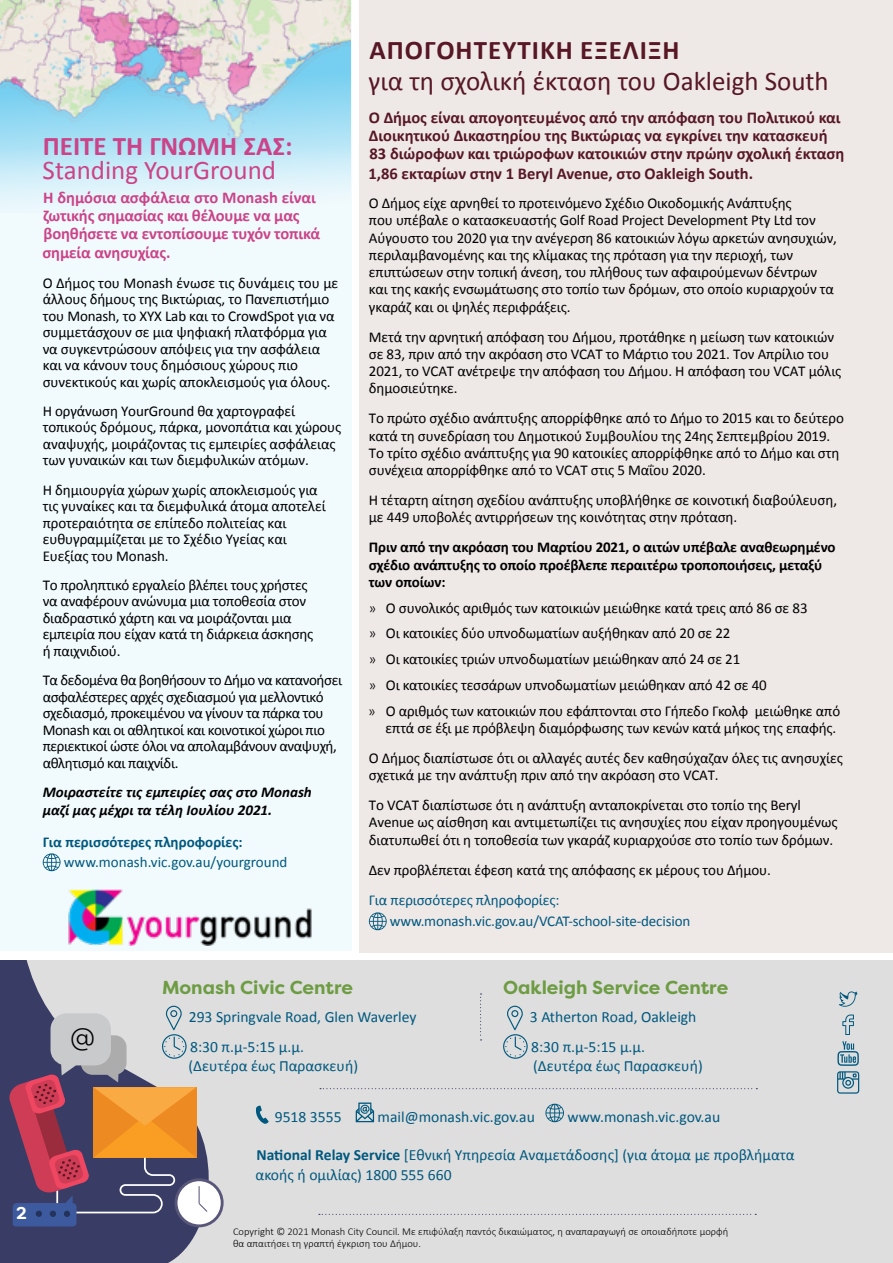
<style>
.page{position:relative;width:893px;height:1263px;background:#fff}
.page>*{position:absolute;margin:0;border:0;box-sizing:border-box;transform-origin:0 0}
.t1{font:27px "Calibri";color:#571724}
.t2{font:700 27px "Calibri";letter-spacing:.04em;color:#571724}
.t3{font:27px "Calibri";color:#cb4388}
.t4{font:700 27px "Calibri";color:#cb4388}
.t5{font:23.4px "Filson Pro";color:#000}
.t6{font:700 18.75px "Filson Pro";color:#6d9c43}
.t7{font:700 17.1px "Filson Soft";color:#fff}
.t8{font:700 16.5px/18px "Calibri";color:#571724}
.t9{font:700 16.5px/18px "Calibri";letter-spacing:-.01em;color:#cb4388}
.t10{font:15.6px/29.7px "Calibri";color:#00587e}
.t11{font:15px/16.5px "Calibri";letter-spacing:-.01em;color:#000}
.t12{font:15px/16.5px "Calibri";letter-spacing:-.03em;color:#000}
.t13{font:700 15px/17.2px "Calibri";letter-spacing:-.01em;color:#000}
.t14{font:15px/21px "Calibri";letter-spacing:-.01em;color:#00587e}
.t15{font:italic 700 15px/18px "Calibri";color:#000}
.t16{font:700 15px "Calibri";color:#00587e}
.t17{font:300 10.5px/12px "Calibri";color:#000}
.s1{font-weight:300}
.s2{font-weight:700}
</style>
<div class="page">
<div style="left:0;top:961px;width:384px;height:302px;background:#393d66"></div>
<div style="left:25px;top:961px;width:868px;height:302px;background:#dedede"></div>
<svg style="left:503px;top:1006px;width:25px;height:53px"></svg>
<svg style="left:176px;top:1180px;width:46px;height:46px"></svg>
<div style="left:175px;top:1178px;width:49px;height:49px;border:3px solid #58577a;border-radius:50%"></div>
<svg style="left:9px;top:1006px;width:200px;height:220px"></svg>
<svg style="left:480px;top:993px;width:2px;height:47px"></svg>
<svg style="left:320px;top:1088px;width:437px;height:1px"></svg>
<svg style="left:319px;top:1214px;width:437px;height:1px"></svg>
<svg style="left:255px;top:1105px;width:14px;height:19px"></svg>
<svg style="left:356px;top:1102px;width:18px;height:20px"></svg>
<svg style="left:545px;top:1104px;width:19px;height:18px"></svg>
<div style="left:0;top:0;width:352px;height:950px;background:#f1fafd"></div>
<svg style="left:837px;top:1041px;width:22px;height:53px"></svg>
<svg style="left:839px;top:991px;width:18px;height:16px"></svg>
<svg style="left:842px;top:1014px;width:12px;height:21px"></svg>
<img style="left:0;top:0;width:351px;height:202px">
<svg style="left:43px;top:853px;width:18px;height:18px"></svg>
<img style="left:68px;top:889px;width:244px;height:56px">
<div style="left:359px;top:0;width:534px;height:952px;background:#eee8e7"></div>
<svg style="left:369px;top:912px;width:18px;height:18px"></svg>
<h1 class="t4" style="left:43px;top:129px;width:251px">ΠΕΙΤΕ ΤΗ ΓΝΩΜΗ ΣΑΣ:</h1>
<h1 class="t3" style="left:43px;top:153px;width:235px">Standing YourGround</h1>
<p class="t9" style="left:43px;top:188px;width:278px">Η δημόσια ασφάλεια στο Monash είναι ζωτικής σημασίας και θέλουμε να μας βοηθήσετε να εντοπίσουμε τυχόν τοπικά</p>
<p class="t9" style="left:42px;top:244px;width:129px">σημεία ανησυχίας.</p>
<p class="t11" style="left:43px;top:274px;width:297px">Ο Δήμος του Monash ένωσε τις δυνάμεις του με άλλους δήμους της Βικτώριας, το Πανεπιστήμιο του Monash, το XYX Lab και το CrowdSpot για να συμμετάσχουν σε μια ψηφιακή πλατφόρμα για να συγκεντρώσουν απόψεις για την ασφάλεια και να κάνουν τους δημόσιους χώρους πιο συνεκτικούς και χωρίς αποκλεισμούς για όλους.</p>
<p class="t11" style="left:43px;top:403px;width:300px">Η οργάνωση YourGround θα χαρτογραφεί τοπικούς δρόμους, πάρκα, μονοπάτια και χώρους αναψυχής, μοιράζοντας τις εμπειρίες ασφάλειας των γυναικών και των διεμφυλικών ατόμων.</p>
<p class="t11" style="left:43px;top:481px;width:285px">Η δημιουργία χώρων χωρίς αποκλεισμούς για τις γυναίκες και τα διεμφυλικά άτομα αποτελεί προτεραιότητα σε επίπεδο πολιτείας και ευθυγραμμίζεται με το Σχέδιο Υγείας και Ευεξίας του Monash.</p>
<p class="t11" style="left:43px;top:577px;width:272px">Το προληπτικό εργαλείο βλέπει τους χρήστες να αναφέρουν ανώνυμα μια τοποθεσία στον διαδραστικό χάρτη και να μοιράζονται μια εμπειρία που είχαν κατά τη διάρκεια άσκησης ή παιχνιδιού.</p>
<p class="t12" style="left:43px;top:672px;width:301px">Τα δεδομένα θα βοηθήσουν το Δήμο να κατανοήσει ασφαλέστερες αρχές σχεδιασμού για μελλοντικό σχεδιασμό, προκειμένου να γίνουν τα πάρκα του Monash και οι αθλητικοί και κοινοτικοί χώροι πιο περιεκτικοί ώστε όλοι να απολαμβάνουν αναψυχή, αθλητισμό και παιχνίδι.</p>
<p class="t15" style="left:43px;top:783px;width:271px">Μοιραστείτε τις εμπειρίες σας στο Monash μαζί μας μέχρι τα τέλη Ιουλίου 2021.</p>
<p class="t16" style="left:43px;top:832px;width:201px">Για περισσότερες πληροφορίες:</p>
<p class="t14" style="left:64px;top:851px;width:225px">www.monash.vic.gov.au/yourground</p>
<h1 class="t2" style="left:369px;top:33px;width:312px">ΑΠΟΓΟΗΤΕΥΤΙΚΗ ΕΞΕΛΙΞΗ</h1>
<h1 class="t1" style="left:368px;top:64px;width:462px">για τη σχολική έκταση του Oakleigh South</h1>
<p class="t8" style="left:369px;top:109px;width:477px">Ο Δήμος είναι απογοητευμένος από την απόφαση του Πολιτικού και<br>Διοικητικού Δικαστηρίου της Βικτώριας να εγκρίνει την κατασκευή<br>83 διώροφων και τριώροφων κατοικιών στην πρώην σχολική έκταση</p>
<p class="t8" style="left:368px;top:164px;width:386px">1,86 εκταρίων στην 1 Beryl Avenue, στο Oakleigh South.</p>
<p class="t11" style="left:369px;top:195px;width:470px;line-height:17.2px">Ο Δήμος είχε αρνηθεί το προτεινόμενο Σχέδιο Οικοδομικής Ανάπτυξης<br>που υπέβαλε ο κατασκευαστής Golf Road Project Development Pty Ltd τον Αύγουστο του 2020 για την ανέγερση 86 κατοικιών λόγω αρκετών ανησυχιών, περιλαμβανομένης και της κλίμακας της πρόταση για την περιοχή, των επιπτώσεων στην τοπική άνεση, του πλήθους των αφαιρούμενων δέντρων και της κακής ενσωμάτωσης στο τοπίο των δρόμων, στο οποίο κυριαρχούν τα γκαράζ και οι ψηλές περιφράξεις.</p>
<p class="t11" style="left:369px;top:328px;width:474px;line-height:17.2px">Μετά την αρνητική απόφαση του Δήμου, προτάθηκε η μείωση των κατοικιών σε 83, πριν από την ακρόαση στο VCAT το Μάρτιο του 2021. Τον Απρίλιο του 2021, το VCAT ανέτρεψε την απόφαση του Δήμου. Η απόφαση του VCAT μόλις δημοσιεύτηκε.</p>
<p class="t11" style="left:369px;top:410px;width:477px;line-height:17.2px">Το πρώτο σχέδιο ανάπτυξης απορρίφθηκε από το Δήμο το 2015 και το δεύτερο κατά τη συνεδρίαση του Δημοτικού Συμβουλίου της 24ης Σεπτεμβρίου 2019.<br>Το τρίτο σχέδιο ανάπτυξης για 90 κατοικίες απορρίφθηκε από το Δήμο και στη συνέχεια απορρίφθηκε από το VCAT στις 5 Μαΐου 2020.</p>
<p class="t11" style="left:369px;top:492px;width:470px;line-height:17.2px">Η τέταρτη αίτηση σχεδίου ανάπτυξης υποβλήθηκε σε κοινοτική διαβούλευση, με 449 υποβολές αντιρρήσεων της κοινότητας στην πρόταση.</p>
<p class="t13" style="left:369px;top:539px;width:468px">Πριν από την ακρόαση του Μαρτίου 2021, ο αιτών υπέβαλε αναθεωρημένο σχέδιο ανάπτυξης το οποίο προέβλεπε περαιτέρω τροποποιήσεις, μεταξύ των οποίων:</p>
<p class="t11" style="left:368px;top:595px;width:474px;line-height:25.8px"><span class="s1">»</span> Ο συνολικός αριθμός των κατοικιών μειώθηκε κατά τρεις από 86 σε 83<br><span class="s1">»</span> Οι κατοικίες δύο υπνοδωματίων αυξήθηκαν από 20 σε 22<br><span class="s1">»</span> Οι κατοικίες τριών υπνοδωματίων μειώθηκαν από 24 σε 21<br><span class="s1">»</span> Οι κατοικίες τεσσάρων υπνοδωματίων μειώθηκαν από 42 σε 40<br><span class="s1">»</span> Ο αριθμός των κατοικιών που εφάπτονται στο Γήπεδο Γκολφ μειώθηκε από</p>
<p class="t11" style="left:369px;top:713px;width:475px;line-height:30px;text-indent:17px">επτά σε έξι με πρόβλεψη διαμόρφωσης των κενών κατά μήκος της επαφής.<br>Ο Δήμος διαπίστωσε ότι οι αλλαγές αυτές δεν καθησύχαζαν όλες τις ανησυχίες</p>
<p class="t11" style="left:369px;top:760px;width:434px;line-height:30px">σχετικά με την ανάπτυξη πριν από την ακρόαση στο VCAT.<br>Το VCAT διαπίστωσε ότι η ανάπτυξη ανταποκρίνεται στο τοπίο της Beryl</p>
<p class="t11" style="left:369px;top:814px;width:470px;line-height:17.2px">Avenue ως αίσθηση και αντιμετωπίζει τις ανησυχίες που είχαν προηγουμένως διατυπωθεί ότι η τοποθεσία των γκαράζ κυριαρχούσε στο τοπίο των δρόμων.</p>
<p class="t11" style="left:369px;top:861px;width:404px">Δεν προβλέπεται έφεση κατά της απόφασης εκ μέρους του Δήμου.</p>
<p class="t14" style="left:390px;top:889px;width:302px;text-indent:-21px">Για περισσότερες πληροφορίες: www.monash.vic.gov.au/VCAT-school-site-decision</p>
<h2 class="t5" style="left:71px;top:1021px;width:26px">@</h2>
<p class="t7" style="left:16px;top:1202px;width:12px">2</p>
<p class="t6" style="left:162px;top:976px;width:192px">Monash Civic Centre</p>
<p class="t10" style="left:189px;top:1002px;width:229px">293 Springvale Road, Glen Waverley<br>8:30 π.μ-5:15 μ.μ.</p>
<p class="t10" style="left:189px;top:1050px;width:171px">(Δευτέρα έως Παρασκευή)</p>
<p class="t6" style="left:503px;top:976px;width:227px">Oakleigh Service Centre</p>
<p class="t10" style="left:530px;top:1002px;width:168px">3 Atherton Road, Oakleigh<br>8:30 π.μ-5:15 μ.μ.</p>
<p class="t10" style="left:533px;top:1050px;width:171px">(Δευτέρα έως Παρασκευή)</p>
<p class="t10" style="left:275px;top:1102px;width:68px">9518 3555</p>
<p class="t10" style="left:378px;top:1102px;width:159px">mail@monash.vic.gov.au</p>
<p class="t10" style="left:567px;top:1102px;width:154px">www.monash.vic.gov.au</p>
<p class="t10" style="left:255px;top:1144px;width:541px;line-height:20.7px"><span class="s2">National Relay Service</span> [Εθνική Υπηρεσία Αναμετάδοσης] (για άτομα με προβλήματα ακοής ή ομιλίας) 1800 555 660</p>
<p class="t17" style="left:233px;top:1225px;width:497px">Copyright © 2021 Monash City Council. Με επιφύλαξη παντός δικαιώματος, η αναπαραγωγή σε οποιαδήποτε μορφή θα απαιτήσει τη γραπτή έγκριση του Δήμου.</p>
</div>
